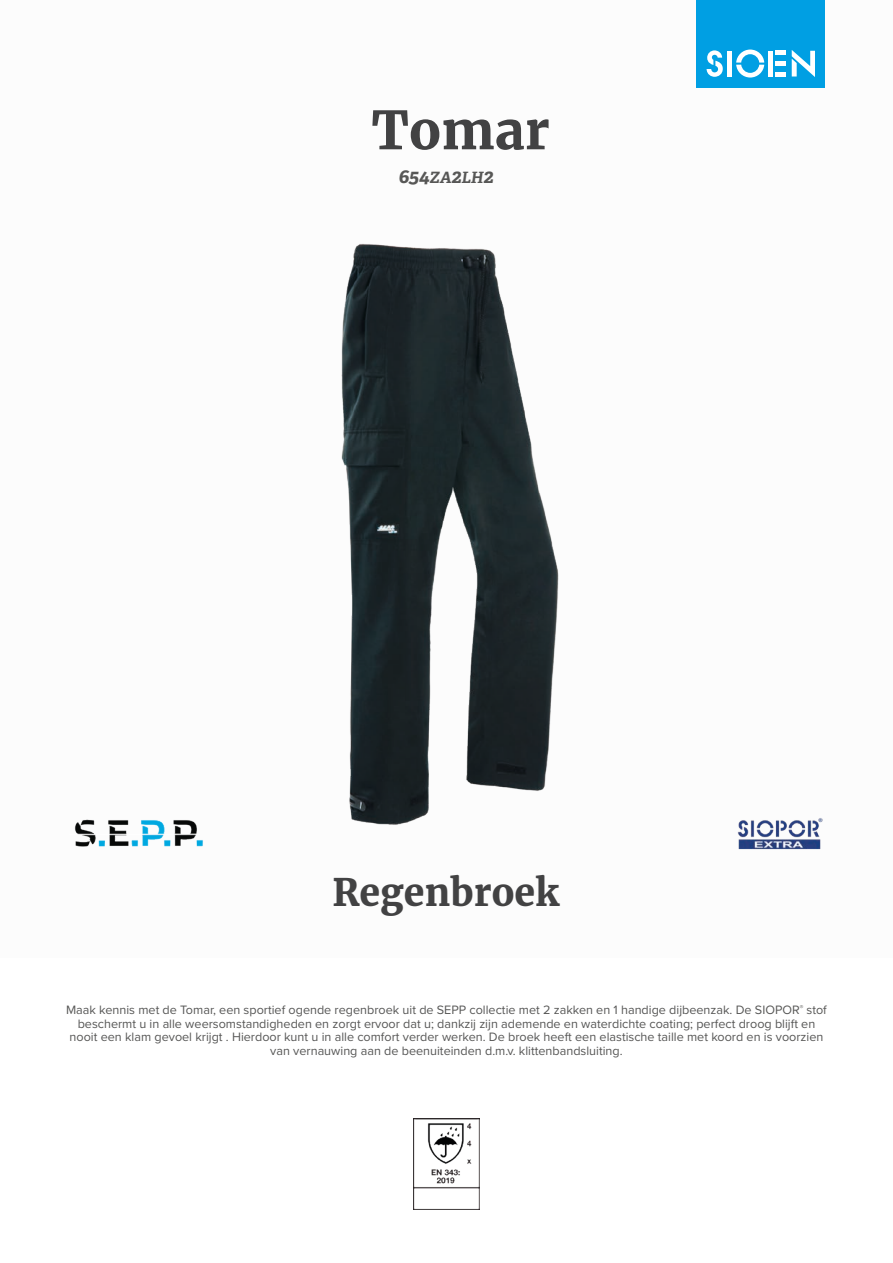
<style>
.page{position:relative;width:893px;height:1263px;background:#fff}
.page>*{position:absolute;margin:0;border:0;box-sizing:border-box;transform-origin:0 0}
.t1{font:700 52.5px "Merriweather";color:#424243}
.t2{font:700 37.5px "Merriweather";color:#424243}
.t3{font:italic 700 19.5px "Adelle";color:#575756}
.t4{font:12.6px/13.6px "Proxima Nova";color:#575756;text-align:center}
.s1{font-size:15.6px}
</style>
<div class="page">
<div style="left:697px;top:0;width:128px;height:88px;background:#009fe3"></div>
<svg style="left:707px;top:50px;width:16px;height:27px"></svg>
<svg style="left:736px;top:50px;width:28px;height:28px"></svg>
<div style="left:727px;top:51px;width:5px;height:26px;background:#fff"></div>
<div style="left:768px;top:51px;width:5px;height:26px;background:#fff"></div>
<div style="left:775px;top:72px;width:11px;height:5px;background:#fff"></div>
<div style="left:775px;top:61px;width:11px;height:5px;background:#fff"></div>
<hr style="left:775px;top:51px;width:11px;height:4px;background:#fff">
<svg style="left:792px;top:50px;width:23px;height:27px"></svg>
<img style="left:737px;top:818px;width:86px;height:32px">
<img style="left:74px;top:819px;width:129px;height:28px">
<img style="left:413px;top:1118px;width:67px;height:92px">
<img style="left:341px;top:243px;width:218px;height:582px">
<h1 class="t1" style="left:372px;top:95px;width:180px">Tomar</h1>
<h3 class="t3" style="left:398px;top:164px;width:97px">654<span class="s1">ZA</span>2<span class="s1">LH</span>2</h3>
<h2 class="t2" style="left:332px;top:867px;width:229px">Regenbroek</h2>
<p class="t4" style="left:66px;top:1002px;width:762px">Maak kennis met de Tomar, een sportief ogende regenbroek uit de SEPP collectie met 2 zakken en 1 handige dijbeenzak. De SIOPOR<sup>®</sup> stof beschermt u in alle weersomstandigheden en zorgt ervoor dat u; dankzij zijn ademende en waterdichte coating; perfect droog blijft en nooit een klam gevoel krijgt . Hierdoor kunt u in alle comfort verder werken. De broek heeft een elastische taille met koord en is voorzien van vernauwing aan de beenuiteinden d.m.v. klittenbandsluiting.</p>
</div>
